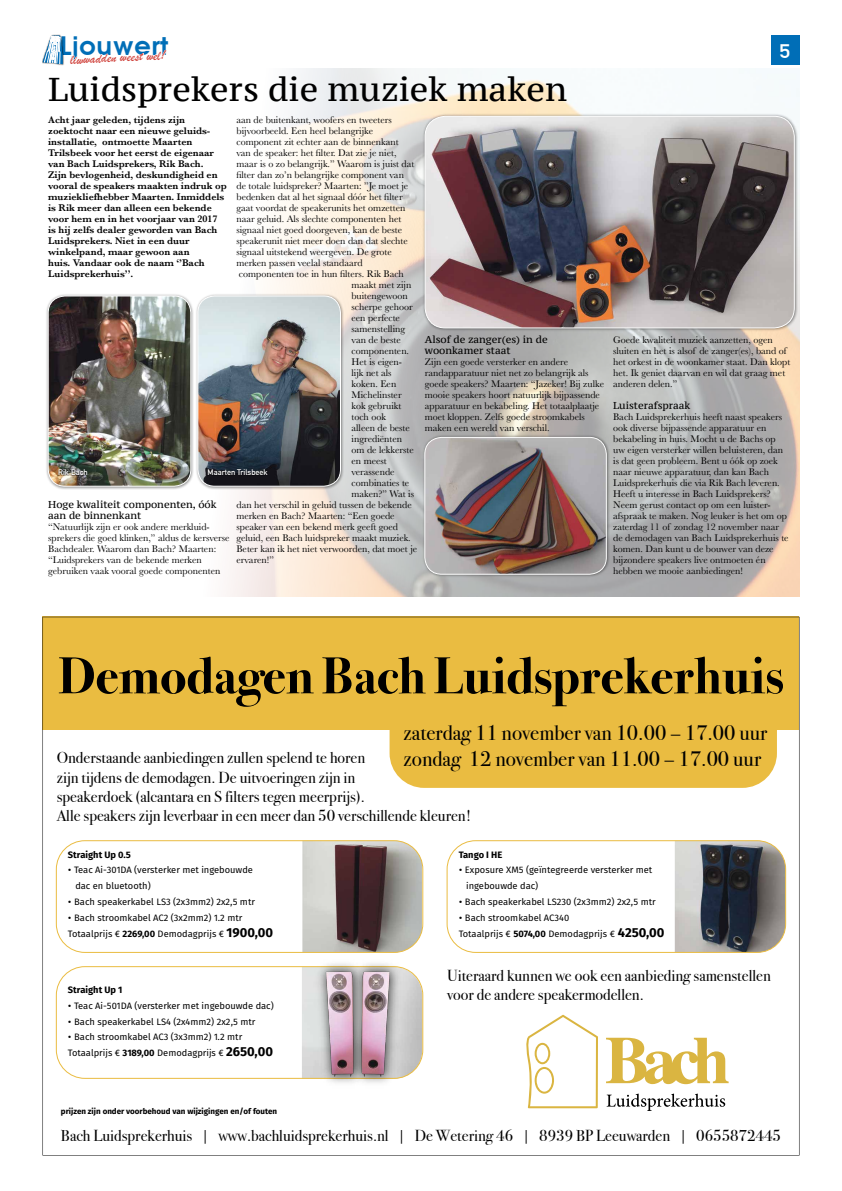
<style>
.page{position:relative;width:842px;height:1191px;background:#fff}
.page>*{position:absolute;margin:0;border:0;box-sizing:border-box;transform-origin:0 0}
.t1{font:700 52px "Bodoni Svty Two ITCTT";color:#000}
.t2{font:32.9px "PT Serif Caption";color:#000}
.t3{font:600 26px "Avant Garde";letter-spacing:.01em;color:#006eb7}
.t4{font:21.2px "Bodoni Svty Two ITCTT";color:#000}
.t5{font:700 19.2px "DIN Alternate";color:#fff;scale:1.18 1}
.t6{font:15.9px/19.1px "Bodoni Svty Two ITCTT";color:#000}
.t7{font:13.8px "Brush Script";color:#d0433d}
.t8{font:10px/11px "Baskerville";color:#000}
.t9{font:600 10px/11px "Baskerville";color:#000}
.t10{font:10px/11px "PT Serif Caption";color:#000}
.t11{font:9.3px/15.8px "Fira Sans OT";color:#000}
.t12{font:700 9.3px "Fira Sans OT";color:#000}
.t13{font:700 8px "Fira Sans OT";color:#000}
.t14{font:700 8px "DIN Alternate";color:#fff}
.s1{font-weight:700}
.s2{font-weight:700;font-size:13px}
</style>
<div class="page">
<div style="left:770px;top:35px;width:29px;height:30px;background:#006eb7"></div>
<div style="left:42px;top:34px;width:22px;height:31px;background:#000;opacity:.75"></div>
<svg style="left:43px;top:35px;width:20px;height:29px"></svg>
<img style="left:227px;top:68px;width:572px;height:528px">
<svg style="left:43px;top:617px;width:756px;height:494px"></svg>
<img style="left:312px;top:956px;width:35px;height:136px">
<img style="left:318px;top:964px;width:29px;height:120px">
<img style="left:347px;top:956px;width:59px;height:136px">
<img style="left:357px;top:964px;width:41px;height:120px">
<div style="left:195px;top:293px;width:149px;height:197px;background:#000;opacity:.5"></div>
<img style="left:198px;top:296px;width:142px;height:190px">
<div style="left:198px;top:296px;width:143px;height:190px;border:1px solid #fff;border-radius:17px"></div>
<div style="left:422px;top:113px;width:376px;height:218px;background:#000;opacity:.5"></div>
<img style="left:425px;top:116px;width:369px;height:212px">
<div style="left:425px;top:116px;width:369px;height:212px;border:1px solid #fff;border-radius:20px"></div>
<div style="left:422px;top:434px;width:188px;height:144px;background:#000;opacity:.5"></div>
<img style="left:425px;top:437px;width:181px;height:137px">
<div style="left:425px;top:437px;width:182px;height:137px;border:1px solid #fff;border-radius:17px"></div>
<div style="left:45px;top:293px;width:150px;height:197px;background:#000;opacity:.5"></div>
<img style="left:48px;top:296px;width:143px;height:190px">
<div style="left:48px;top:296px;width:143px;height:190px;border:1px solid #fff;border-radius:17px"></div>
<div style="left:58px;top:468px;width:30px;height:8px;background:#000;opacity:.75"></div>
<div style="left:207px;top:468px;width:62px;height:8px;background:#000;opacity:.75"></div>
<h3 class="t3" style="left:60px;top:30px;width:109px">Ljouwert</h3>
<h3 class="t5" style="left:779px;top:36px;width:11px">5</h3>
<h3 class="t7" style="left:70px;top:51px;width:97px;rotate:-3deg">liwwadden weest wel!</h3>
<h2 class="t2" style="left:48px;top:68px;width:520px">Luidsprekers die muziek maken</h2>
<p class="t9" style="left:48px;top:114px;width:180px">Acht jaar geleden, tijdens zijn zoektocht naar een nieuwe geluids&shy;installatie, ontmoette Maarten Trilsbeek voor het eerst de eigenaar van Bach Luidsprekers, Rik Bach.<br>Zijn bevlogenheid, deskundigheid en vooral de speakers maakten indruk op muziekliefhebber Maarten. Inmiddels is Rik meer dan alleen een bekende voor hem en in het voorjaar van 2017 is hij zelfs dealer geworden van Bach Luidsprekers. Niet in een duur winkelpand, maar gewoon aan<br>huis. Vandaar ook de naam ‘’Bach Luidsprekerhuis’’.</p>
<p class="t8" style="left:236px;top:114px;width:179px">aan de buitenkant, woofers en tweeters bijvoorbeeld. Een heel belangrijke component zit echter aan de binnenkant van de speaker: het filter. Dat zie je niet, maar is o zo belangrijk.” Waarom is juist dat filter dan zo’n belangrijke component van de totale luidspreker? Maarten: ”Je moet je bedenken dat al het signaal dóór het filter gaat voordat de speakerunits het omzetten naar geluid. Als slechte componenten het signaal niet goed doorgeven, kan de beste speakerunit niet meer doen dan dat slechte signaal uitstekend weergeven. De grote merken passen veelal standaard componenten toe in hun filters. Rik Bach</p>
<p class="t8" style="left:351px;top:279px;width:64px">maakt met zijn buitengewoon scherpe gehoor een perfecte samenstelling van de beste componenten.<br>Het is eigen&shy;lijk net als koken. Een<br>Michelinster kok gebruikt toch ook<br>alleen de beste ingrediënten om de lekkerste en meest verassende combinaties te maken?” Wat is</p>
<p class="t14" style="left:58px;top:466px;width:31px">Rik Bach</p>
<p class="t14" style="left:208px;top:466px;width:62px">Maarten Trilsbeek</p>
<p class="t10" style="left:425px;top:334px;width:124px">Alsof de zanger(es) in de woonkamer staat</p>
<p class="t8" style="left:425px;top:356px;width:181px">Zijn een goede versterker en andere randapparatuur niet net zo belangrijk als goede speakers? Maarten: “Jazeker! Bij zulke mooie speakers hoort natuurlijk bijpassende apparatuur en bekabeling. Het totaalplaatje moet kloppen. Zelfs goede stroomkabels maken een wereld van verschil.</p>
<p class="t10" style="left:48px;top:499px;width:170px">Hoge kwaliteit componenten, óók aan de binnenkant</p>
<p class="t8" style="left:48px;top:521px;width:183px">“Natuurlijk zijn er ook andere merkluid&shy;sprekers die goed klinken,” aldus de kersverse Bachdealer. Waarom dan Bach? Maarten: “Luidsprekers van de bekende merken gebruiken vaak vooral goede componenten</p>
<p class="t8" style="left:236px;top:499px;width:182px">dan het verschil in geluid tussen de bekende merken en Bach? Maarten: “Een goede speaker van een bekend merk geeft goed geluid, een Bach luidspreker maakt muziek.<br>Beter kan ik het niet verwoorden, dat moet je ervaren!”</p>
<p class="t8" style="left:613px;top:334px;width:179px">Goede kwaliteit muziek aanzetten, ogen sluiten en het is alsof de zanger(es), band of het orkest in de woonkamer staat. Dan klopt het. Ik geniet daarvan en wil dat graag met anderen delen.”</p>
<p class="t10" style="left:613px;top:400px;width:79px">Luisterafspraak</p>
<p class="t8" style="left:613px;top:411px;width:177px">Bach Luidsprekerhuis heeft naast speakers ook diverse bijpassende apparatuur en bekabeling in huis. Mocht u de Bachs op uw eigen versterker willen beluisteren, dan is dat geen probleem. Bent u óók op zoek naar nieuwe apparatuur, dan kan Bach Luidsprekerhuis die via Rik Bach leveren.<br>Heeft u interesse in Bach Luidsprekers?<br>Neem gerust contact op om een luister&shy;afspraak te maken. Nog leuker is het om op zaterdag 11 of zondag 12 november naar de demodagen van Bach Luidsprekerhuis te komen. Dan kunt u de bouwer van deze bijzondere speakers live ontmoeten én hebben we mooie aanbiedingen!</p>
<h1 class="t1" style="left:58px;top:632px;width:727px">Demodagen Bach Luidsprekerhuis</h1>
<h3 class="t4" style="left:404px;top:715px;width:365px">zaterdag 11 november van 10.00 – 17.00 uur</h3>
<h3 class="t6" style="left:57px;top:747px;width:310px">Onderstaande aanbiedingen zullen spelend te horen</h3>
<h3 class="t4" style="left:404px;top:741px;width:359px">zondag 12 november van 11.00 – 17.00 uur</h3>
<h3 class="t6" style="left:57px;top:766px;width:416px">zijn tijdens de demodagen. De uitvoeringen zijn in<br>speakerdoek (alcantara en S filters tegen meerprijs).<br>Alle speakers zijn leverbaar in een meer dan 50 verschillende kleuren!</h3>
<p class="t12" style="left:68px;top:848px;width:65px">Straight Up 0.5</p>
<p class="t11" style="left:75px;top:863px;width:179px;text-indent:-7px">• Teac Ai-301DA (versterker met ingebouwde dac en bluetooth)</p>
<p class="t11" style="left:68px;top:894px;width:189px">• Bach speakerkabel LS3 (2x3mm2) 2x2,5 mtr</p>
<p class="t11" style="left:68px;top:910px;width:207px">• Bach stroomkabel AC2 (3x2mm2) 1.2 mtr<br>Totaalprijs € <span class="s1">2269,00</span> Demodagprijs € <span class="s2">1900,00</span></p>
<p class="t12" style="left:68px;top:983px;width:56px">Straight Up 1</p>
<p class="t11" style="left:68px;top:998px;width:207px">• Teac Ai-501DA (versterker met ingebouwde dac)</p>
<p class="t11" style="left:68px;top:1014px;width:189px">• Bach speakerkabel LS4 (2x4mm2) 2x2,5 mtr</p>
<p class="t11" style="left:68px;top:1030px;width:206px">• Bach stroomkabel AC3 (3x3mm2) 1.2 mtr<br>Totaalprijs € <span class="s1">3189,00</span> Demodagprijs € <span class="s2">2650,00</span></p>
<p class="t13" style="left:61px;top:1105px;width:218px">prijzen zijn onder voorbehoud van wijzigingen en/of fouten</p>
<p class="t12" style="left:459px;top:848px;width:45px">Tango I HE</p>
<p class="t11" style="left:466px;top:863px;width:188px;text-indent:-7px">• Exposure XM5 (geïntegreerde versterker met ingebouwde dac)</p>
<p class="t11" style="left:459px;top:894px;width:198px">• Bach speakerkabel LS230 (2x3mm2) 2x2,5 mtr</p>
<p class="t11" style="left:459px;top:910px;width:207px">• Bach stroomkabel AC340<br>Totaalprijs € <span class="s1">5074,00</span> Demodagprijs € <span class="s2">4250,00</span></p>
<h3 class="t6" style="left:447px;top:964px;width:325px">Uiteraard kunnen we ook een aanbieding samenstellen voor de andere speakermodellen.</h3>
<h3 class="t6" style="left:61px;top:1124px;width:722px">Bach Luidsprekerhuis | www.bachluidsprekerhuis.nl | De Wetering 46 | 8939 BP Leeuwarden | 0655872445</h3>
</div>
